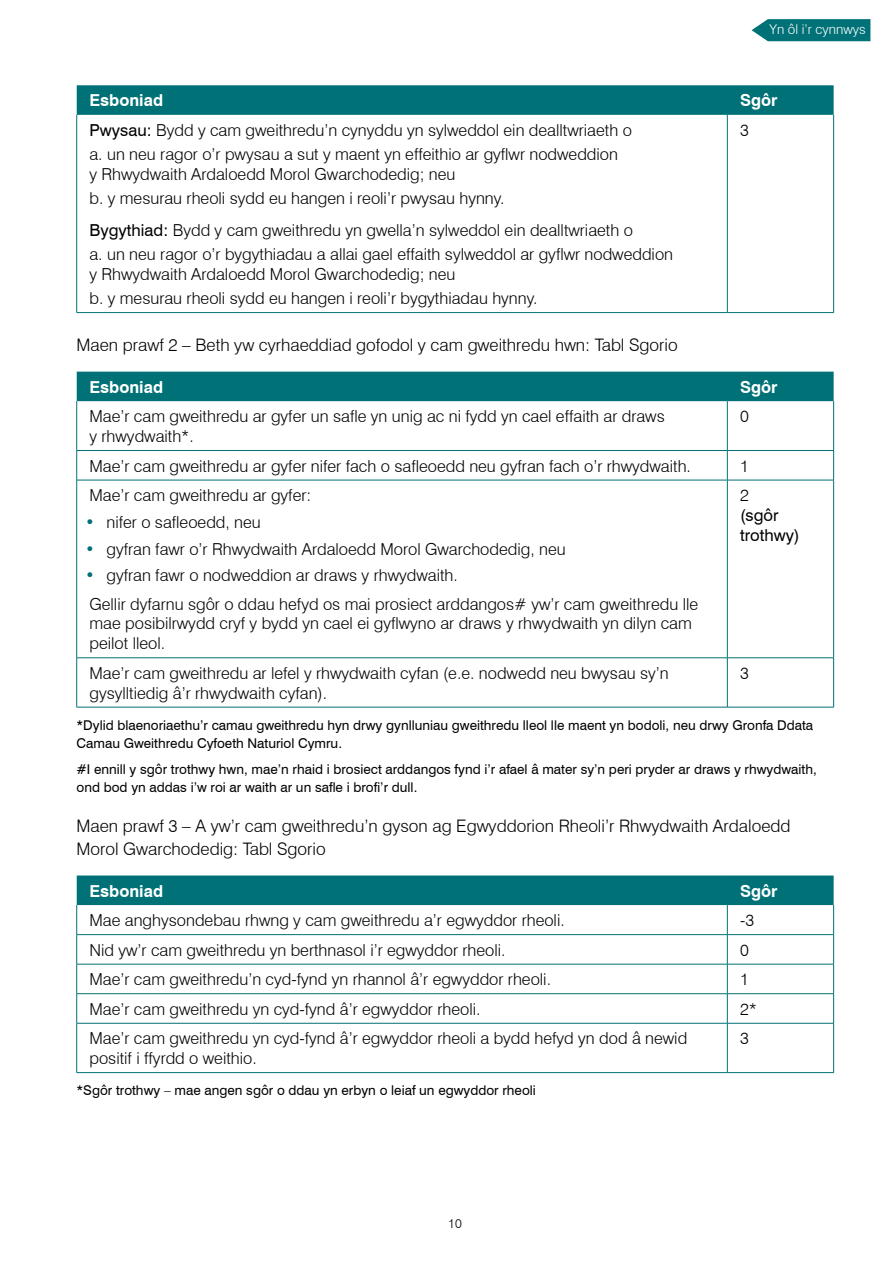
<style>
.page{position:relative;width:893px;height:1263px;background:#fff}
.page>*{position:absolute;margin:0;border:0;box-sizing:border-box;transform-origin:0 0}
.Body{font:300 17.25px/22.8px "Swiss 721 BT";color:#000}
.Table_Text{font:300 16.5px/19.8px "Swiss 721 BT";color:#000}
.Table_bullet{font:300 16.5px "Swiss 721 BT";color:#000}
.Last_table_bullet{font:300 16.5px "Swiss 721 BT";color:#000}
.Table_heading_NEW{font:700 16.5px "Swiss 721 BT";color:#fff}
.Table_Text-2{font:16.5px/19.8px "Swiss 721 BT";color:#000}
._9_pt{font:13.5px/18px "Swiss 721 BT";color:#000}
.back_to_contents_box{font:300 13.5px "Swiss 721 BT";color:#fff}
.t1{font:300 12.75px "Swiss 721 BT";color:#000}
.s1{font-weight:400}
.s2{color:#007176}
.s3{font-weight:300}
</style>
<div class="page">
<div style="left:77px;top:85px;width:757px;height:30px;background:#007176"></div>
<hr style="left:76px;top:115px;width:1px;height:197px;background:#007176">
<hr style="left:727px;top:115px;width:1px;height:197px;background:#007176">
<hr style="left:833px;top:115px;width:1px;height:197px;background:#007176">
<hr style="left:77px;top:312px;width:650px;height:1px;background:#007176">
<hr style="left:727px;top:312px;width:107px;height:1px;background:#007176">
<div style="left:77px;top:372px;width:757px;height:29px;background:#007176"></div>
<hr style="left:76px;top:401px;width:1px;height:49px;background:#007176">
<hr style="left:727px;top:401px;width:1px;height:49px;background:#007176">
<hr style="left:833px;top:401px;width:1px;height:49px;background:#007176">
<hr style="left:77px;top:450px;width:650px;height:1px;background:#007176">
<svg style="left:76px;top:451px;width:1px;height:29px"></svg>
<hr style="left:727px;top:450px;width:107px;height:1px;background:#007176">
<svg style="left:727px;top:451px;width:1px;height:29px"></svg>
<svg style="left:833px;top:451px;width:1px;height:29px"></svg>
<hr style="left:77px;top:480px;width:650px;height:1px;background:#007176">
<hr style="left:76px;top:480px;width:1px;height:178px;background:#007176">
<hr style="left:727px;top:480px;width:107px;height:1px;background:#007176">
<hr style="left:727px;top:480px;width:1px;height:178px;background:#007176">
<hr style="left:833px;top:480px;width:1px;height:178px;background:#007176">
<hr style="left:77px;top:657px;width:650px;height:1px;background:#007176">
<hr style="left:76px;top:658px;width:1px;height:49px;background:#007176">
<hr style="left:727px;top:657px;width:107px;height:1px;background:#007176">
<hr style="left:727px;top:658px;width:1px;height:49px;background:#007176">
<hr style="left:833px;top:658px;width:1px;height:49px;background:#007176">
<hr style="left:77px;top:707px;width:650px;height:1px;background:#007176">
<hr style="left:727px;top:707px;width:107px;height:1px;background:#007176">
<svg style="left:76px;top:875px;width:758px;height:148px"></svg>
<hr style="left:77px;top:1023px;width:650px;height:1px;background:#007176">
<hr style="left:76px;top:1023px;width:1px;height:49px;background:#007176">
<hr style="left:727px;top:1023px;width:107px;height:1px;background:#007176">
<hr style="left:727px;top:1023px;width:1px;height:49px;background:#007176">
<hr style="left:833px;top:1023px;width:1px;height:49px;background:#007176">
<hr style="left:77px;top:1072px;width:650px;height:1px;background:#007176">
<hr style="left:727px;top:1072px;width:107px;height:1px;background:#007176">
<svg style="left:752px;top:19px;width:118px;height:22px;background:#117a7f"></svg>
<p class="back_to_contents_box" style="left:769px;top:21px;width:98px">Yn ôl i’r cynnwys</p>
<p class="Table_heading_NEW" style="left:89px;top:90px;width:75px">Esboniad</p>
<p class="Table_heading_NEW" style="left:740px;top:90px;width:39px">Sgôr</p>
<p class="Table_Text" style="left:89px;top:120px;width:544px"><span class="s1">Pwysau:</span> Bydd y cam gweithredu’n cynyddu yn sylweddol ein dealltwriaeth o</p>
<p class="Table_Text" style="left:89px;top:144px;width:530px">a. un neu ragor o’r pwysau a sut y maent yn effeithio ar gyflwr nodweddion y Rhwydwaith Ardaloedd Morol Gwarchodedig; neu</p>
<p class="Table_Text" style="left:89px;top:188px;width:417px">b. y mesurau rheoli sydd eu hangen i reoli’r pwysau hynny.</p>
<p class="Table_Text" style="left:89px;top:220px;width:545px"><span class="s1">Bygythiad:</span> Bydd y cam gweithredu yn gwella’n sylweddol ein dealltwriaeth o</p>
<p class="Table_Text" style="left:89px;top:244px;width:585px">a. un neu ragor o’r bygythiadau a allai gael effaith sylweddol ar gyflwr nodweddion y Rhwydwaith Ardaloedd Morol Gwarchodedig; neu</p>
<p class="Table_Text" style="left:89px;top:288px;width:450px">b. y mesurau rheoli sydd eu hangen i reoli’r bygythiadau hynny.</p>
<p class="Table_Text" style="left:740px;top:120px;width:10px">3</p>
<p class="Body" style="left:77px;top:333px;width:603px">Maen prawf 2 – Beth yw cyrhaeddiad gofodol y cam gweithredu hwn: Tabl Sgorio</p>
<p class="Table_heading_NEW" style="left:89px;top:377px;width:75px">Esboniad</p>
<p class="Table_heading_NEW" style="left:740px;top:377px;width:39px">Sgôr</p>
<p class="Table_Text" style="left:89px;top:406px;width:577px">Mae’r cam gweithredu ar gyfer un safle yn unig ac ni fydd yn cael effaith ar draws y rhwydwaith*.</p>
<p class="Table_Text" style="left:740px;top:406px;width:10px">0</p>
<p class="Table_Text" style="left:89px;top:456px;width:603px">Mae’r cam gweithredu ar gyfer nifer fach o safleoedd neu gyfran fach o’r rhwydwaith.</p>
<p class="Table_Text" style="left:740px;top:456px;width:10px">1</p>
<p class="Table_Text" style="left:89px;top:485px;width:223px">Mae’r cam gweithredu ar gyfer:</p>
<p class="Table_bullet" style="left:85px;top:512px;width:177px"><span class="s2">•</span> nifer o safleoedd, neu</p>
<p class="Table_bullet" style="left:85px;top:539px;width:482px"><span class="s2">•</span> gyfran fawr o’r Rhwydwaith Ardaloedd Morol Gwarchodedig, neu</p>
<p class="Last_table_bullet" style="left:85px;top:565px;width:374px"><span class="s2">•</span> gyfran fawr o nodweddion ar draws y rhwydwaith.</p>
<p class="Table_Text" style="left:89px;top:594px;width:610px">Gellir dyfarnu sgôr o ddau hefyd os mai prosiect arddangos# yw’r cam gweithredu lle mae posibilrwydd cryf y bydd yn cael ei gyflwyno ar draws y rhwydwaith yn dilyn cam peilot lleol.</p>
<p class="Table_Text-2" style="left:740px;top:485px;width:61px"><span class="s3">2<br></span>(sgôr trothwy)</p>
<p class="Table_Text" style="left:89px;top:663px;width:581px">Mae’r cam gweithredu ar lefel y rhwydwaith cyfan (e.e. nodwedd neu bwysau sy’n gysylltiedig â’r rhwydwaith cyfan).</p>
<p class="Table_Text" style="left:740px;top:663px;width:10px">3</p>
<p class="_9_pt" style="left:77px;top:716px;width:738px">*Dylid blaenoriaethu’r camau gweithredu hyn drwy gynlluniau gweithredu lleol lle maent yn bodoli, neu drwy Gronfa Ddata<br>Camau Gweithredu Cyfoeth Naturiol Cymru.</p>
<p class="_9_pt" style="left:77px;top:760px;width:742px">#I ennill y sgôr trothwy hwn, mae’n rhaid i brosiect arddangos fynd i’r afael â mater sy’n peri pryder ar draws y rhwydwaith, ond bod yn addas i’w roi ar waith ar un safle i brofi’r dull.</p>
<p class="Body" style="left:77px;top:814px;width:715px">Maen prawf 3 – A yw’r cam gweithredu’n gyson ag Egwyddorion Rheoli’r Rhwydwaith Ardaloedd<br>Morol Gwarchodedig: Tabl Sgorio</p>
<p class="Table_heading_NEW" style="left:89px;top:881px;width:75px">Esboniad</p>
<p class="Table_heading_NEW" style="left:740px;top:881px;width:39px">Sgôr</p>
<p class="Table_Text" style="left:89px;top:910px;width:477px">Mae anghysondebau rhwng y cam gweithredu a’r egwyddor rheoli.</p>
<p class="Table_Text" style="left:740px;top:910px;width:16px">-3</p>
<p class="Table_Text" style="left:89px;top:940px;width:418px">Nid yw’r cam gweithredu yn berthnasol i’r egwyddor rheoli.</p>
<p class="Table_Text" style="left:740px;top:940px;width:10px">0</p>
<p class="Table_Text" style="left:89px;top:969px;width:463px">Mae’r cam gweithredu’n cyd-fynd yn rhannol â’r egwyddor rheoli.</p>
<p class="Table_Text" style="left:740px;top:969px;width:10px">1</p>
<p class="Table_Text" style="left:89px;top:999px;width:393px">Mae’r cam gweithredu yn cyd-fynd â’r egwyddor rheoli.</p>
<p class="Table_Text" style="left:740px;top:999px;width:19px">2*</p>
<p class="Table_Text" style="left:89px;top:1028px;width:599px">Mae’r cam gweithredu yn cyd-fynd â’r egwyddor rheoli a bydd hefyd yn dod â newid positif i ffyrdd o weithio.</p>
<p class="Table_Text" style="left:740px;top:1028px;width:10px">3</p>
<p class="_9_pt" style="left:77px;top:1081px;width:461px">*Sgôr trothwy – mae angen sgôr o ddau yn erbyn o leiaf un egwyddor rheoli</p>
<p class="t1" style="left:448px;top:1216px;width:15px">10</p>
</div>
